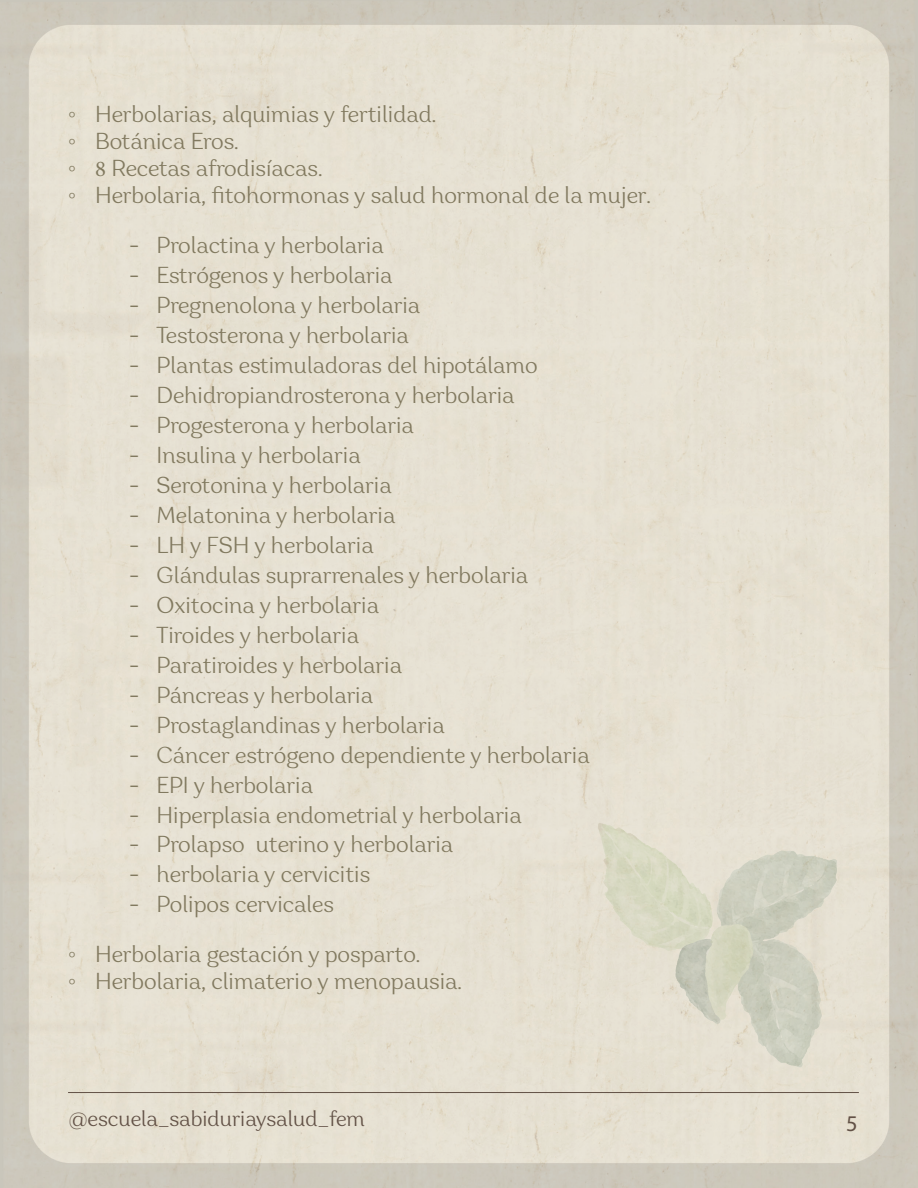
<style>
.page{position:relative;width:918px;height:1188px;background:#fff}
.page>*{position:absolute;margin:0;border:0;box-sizing:border-box;transform-origin:0 0}
.t1{font:300 22.5px/27px "Garbata Trial";color:#81795f}
.t2{font:22.5px "Myriad Pro";color:#625146}
.t3{font:22.5px "Times New Roman";color:#81795f}
.t4{font:300 21px "Garbata Trial";color:#625146}
.s1{font-family:"Times New Roman";font-weight:400}
</style>
<div class="page">
<img style="left:0;top:0;width:918px;height:1188px">
<hr style="left:68px;top:1092px;width:791px;height:1px;background:#625146">
<img style="left:0;top:290px;width:69px;height:390px">
<img style="left:569px;top:753px;width:297px;height:384px">
<svg style="left:96px;top:161px;width:9px;height:15px"></svg>
<p class="t1" style="left:68px;top:99px;width:370px"><span class="s1">◦</span> Herbolarias, alquimias y fertilidad. <span class="s1">◦</span> Botánica Eros.</p>
<p class="t3" style="left:68px;top:152px;width:9px">◦</p>
<p class="t1" style="left:68px;top:153px;width:584px;text-indent:43px">Recetas afrodisíacas.<br><span class="s1">◦</span> Herbolaria, fitohormonas y salud hormonal de la mujer.</p>
<p class="t1" style="left:130px;top:230px;width:256px">- Prolactina y herbolaria</p>
<p class="t1" style="left:130px;top:260px;width:265px">- Estrógenos y herbolaria</p>
<p class="t1" style="left:130px;top:290px;width:292px">- Pregnenolona y herbolaria</p>
<p class="t1" style="left:130px;top:320px;width:281px">- Testosterona y herbolaria</p>
<p class="t1" style="left:130px;top:350px;width:410px">- Plantas estimuladoras del hipotálamo</p>
<p class="t1" style="left:130px;top:380px;width:387px">- Dehidropiandrosterona y herbolaria</p>
<p class="t1" style="left:130px;top:410px;width:286px">- Progesterona y herbolaria</p>
<p class="t1" style="left:130px;top:440px;width:233px">- Insulina y herbolaria</p>
<p class="t1" style="left:130px;top:470px;width:264px">- Serotonina y herbolaria</p>
<p class="t1" style="left:130px;top:500px;width:267px">- Melatonina y herbolaria</p>
<p class="t1" style="left:130px;top:530px;width:246px">- LH y FSH y herbolaria</p>
<p class="t1" style="left:130px;top:560px;width:400px">- Glándulas suprarrenales y herbolaria</p>
<p class="t1" style="left:130px;top:590px;width:251px">- Oxitocina y herbolaria</p>
<p class="t1" style="left:130px;top:620px;width:231px">- Tiroides y herbolaria</p>
<p class="t1" style="left:130px;top:650px;width:274px">- Paratiroides y herbolaria</p>
<p class="t1" style="left:130px;top:680px;width:245px">- Páncreas y herbolaria</p>
<p class="t1" style="left:130px;top:710px;width:317px">- Prostaglandinas y herbolaria</p>
<p class="t1" style="left:130px;top:740px;width:462px">- Cáncer estrógeno dependiente y herbolaria</p>
<p class="t1" style="left:130px;top:770px;width:185px">- EPI y herbolaria</p>
<p class="t1" style="left:130px;top:800px;width:394px">- Hiperplasia endometrial y herbolaria</p>
<p class="t1" style="left:130px;top:830px;width:325px">- Prolapso uterino y herbolaria</p>
<p class="t1" style="left:130px;top:860px;width:242px">- herbolaria y cervicitis</p>
<p class="t1" style="left:130px;top:890px;width:206px">- Polipos cervicales</p>
<p class="t1" style="left:68px;top:939px;width:395px"><span class="s1">◦</span> Herbolaria gestación y posparto.<br><span class="s1">◦</span> Herbolaria, climaterio y menopausia.</p>
<p class="t4" style="left:69px;top:1103px;width:298px">@escuela_sabiduriaysalud_fem</p>
<p class="t2" style="left:846px;top:1109px;width:13px">5</p>
</div>
